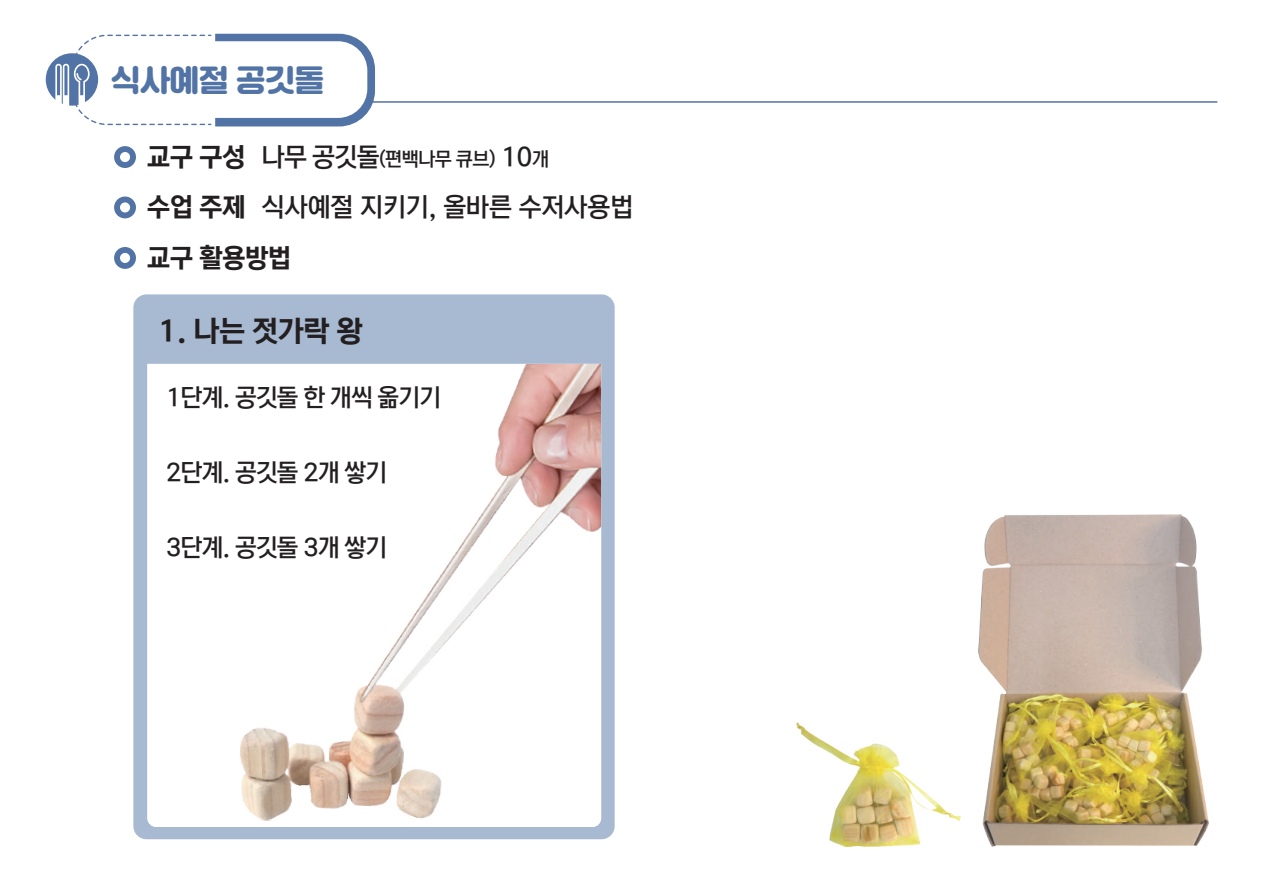
<style>
.page{position:relative;width:1263px;height:893px;background:#fff}
.page>*{position:absolute;margin:0;border:0;box-sizing:border-box;transform-origin:0 0}
.t1{font:30px "SD Gd Gulim";letter-spacing:-.025em;color:#5273a5}
.t2{font:29.25px "NEXON Lv 2 Gothic OTF Bold";color:#231f20}
.t3{font:26.25px "NEXON Lv 2 Gothic OTF Medium";color:#231f20}
.t4{font:26.25px "NEXON Lv 2 Gothic OTF Bold";color:#231f20}
.t5{font:24.75px "NEXON Lv 2 Gothic OTF Medium";letter-spacing:-.025em;color:#231f20}
.t6{font:19.5px "NEXON Lv 2 Gothic OTF Medium";letter-spacing:-.025em;color:#231f20}
.s1{font-family:"NEXON Lv 2 Gothic OTF Bold";font-size:26.25px}
.s2{font-size:26.25px}
.s3{font-family:"NEXON Lv 2 Gothic OTF Bold"}
</style>
<div class="page">
<div style="left:114px;top:197px;width:22px;height:21px;background:#5273a5;border-radius:50%"></div>
<div style="left:120px;top:202px;width:10px;height:10px;background:#fff;border-radius:50%"></div>
<div style="left:114px;top:146px;width:22px;height:22px;background:#5273a5;border-radius:50%"></div>
<div style="left:120px;top:152px;width:10px;height:10px;background:#fff;border-radius:50%"></div>
<div style="left:114px;top:247px;width:22px;height:22px;background:#5273a5;border-radius:50%"></div>
<div style="left:120px;top:253px;width:10px;height:10px;background:#fff;border-radius:50%"></div>
<div style="left:133px;top:294px;width:482px;height:545px;background:#a8b9d2;border-radius:13px"></div>
<svg style="left:147px;top:364px;width:90px;height:463px;background:#fdfdfe"></svg>
<div style="left:46px;top:53px;width:52px;height:53px;background:#5273a5;border-radius:50%"></div>
<hr style="left:367px;top:101px;width:850px;height:2px;background:#5273a5">
<svg style="left:55px;top:34px;width:320px;height:92px"></svg>
<img style="left:797px;top:722px;width:164px;height:124px">
<img style="left:979px;top:515px;width:229px;height:331px">
<img style="left:237px;top:364px;width:364px;height:463px">
<p class="t1" style="left:111px;top:64px;width:215px">식사예절 공깃돌</p>
<p class="t6" style="left:147px;top:149px;width:404px"><span class="s1">교구 구성</span> <span class="s2">나무 공깃돌</span>(편백나무 큐브) <span class="s2">10</span>개</p>
<p class="t3" style="left:147px;top:194px;width:488px"><span class="s3">수업 주제</span> 식사예절 지키기, 올바른 수저사용법</p>
<p class="t4" style="left:147px;top:244px;width:146px">교구 활용방법</p>
<p class="t2" style="left:158px;top:316px;width:205px">1. 나는 젓가락 왕</p>
<p class="t5" style="left:166px;top:384px;width:276px">1단계. 공깃돌 한 개씩 옮기기</p>
<p class="t5" style="left:166px;top:459px;width:223px">2단계. 공깃돌 2개 쌓기</p>
<p class="t5" style="left:166px;top:534px;width:223px">3단계. 공깃돌 3개 쌓기</p>
</div>
